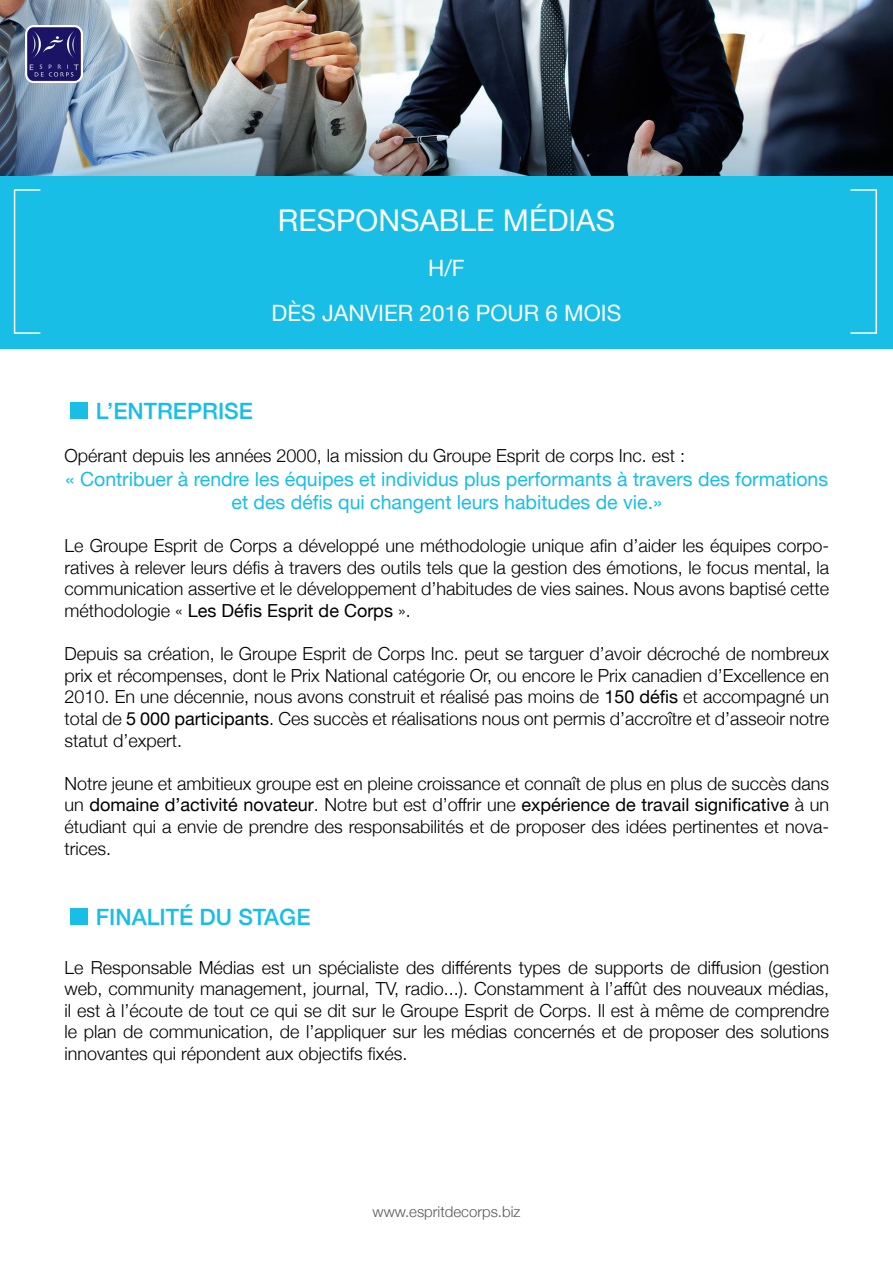
<style>
.page{position:relative;width:893px;height:1263px;background:#fff}
.page>*{position:absolute;margin:0;border:0;box-sizing:border-box;transform-origin:0 0}
.t1{font:30px "Helvetica Neue";color:#fff}
.t2{font:500 22.5px "Helvetica Neue";color:#18bee6}
.t3{font:22.5px "Helvetica Neue";color:#fff}
.t4{font:19.5px/23.4px "Helvetica Neue";color:#18bee6;text-align:center}
.t5{font:300 18px/21.6px "Helvetica Neue";color:#000;text-align:justify}
.t6{font:300 15px "Helvetica Neue";color:#57585a}
.s1{font-weight:400}
</style>
<div class="page">
<img style="left:1px;top:0;width:892px;height:176px">
<div style="left:0;top:176px;width:893px;height:173px;background:#18bee6"></div>
<img style="left:25px;top:25px;width:58px;height:58px">
<div style="left:70px;top:403px;width:18px;height:16px;background:#18bee6"></div>
<div style="left:70px;top:909px;width:18px;height:16px;background:#18bee6"></div>
<div style="left:14px;top:189px;width:27px;height:145px;border:2px solid #fff"></div>
<div style="left:850px;top:189px;width:27px;height:145px;border:2px solid #fff"></div>
<p class="t1" style="left:278px;top:198px;width:339px">RESPONSABLE MÉDIAS</p>
<p class="t3" style="left:428px;top:251px;width:38px">H/F</p>
<p class="t3" style="left:272px;top:296px;width:351px">DÈS JANVIER 2016 POUR 6 MOIS</p>
<p class="t2" style="left:96px;top:393px;width:159px">L’ENTREPRISE</p>
<p class="t5" style="left:65px;top:444px;width:622px">Opérant depuis les années 2000, la mission du Groupe Esprit de corps Inc. est :</p>
<p class="t4" style="left:66px;top:468px;width:764px">« Contribuer à rendre les équipes et individus plus performants à travers des formations et des défis qui changent leurs habitudes de vie.»</p>
<p class="t5" style="left:65px;top:534px;width:766px">Le Groupe Esprit de Corps a développé une méthodologie unique afin d’aider les équipes corpo&shy;ratives à relever leurs défis à travers des outils tels que la gestion des émotions, le focus mental, la communication assertive et le développement d’habitudes de vies saines. Nous avons baptisé cette méthodologie « <span class="s1">Les Défis Esprit de Corps</span> ».</p>
<p class="t5" style="left:65px;top:642px;width:766px">Depuis sa création, le Groupe Esprit de Corps Inc. peut se targuer d’avoir décroché de nombreux prix et récompenses, dont le Prix National catégorie Or, ou encore le Prix canadien d’Excellence en 2010. En une décennie, nous avons construit et réalisé pas moins de <span class="s1">150 défis</span> et accompagné un total de <span class="s1">5 000 participants</span>. Ces succès et réalisations nous ont permis d’accroître et d’asseoir notre statut d’expert.</p>
<p class="t5" style="left:65px;top:772px;width:766px">Notre jeune et ambitieux groupe est en pleine croissance et connaît de plus en plus de succès dans un <span class="s1">domaine d’activité novateur</span>. Notre but est d’offrir une <span class="s1">expérience de travail significative</span> à un étudiant qui a envie de prendre des responsabilités et de proposer des idées pertinentes et nova&shy;trices.</p>
<p class="t2" style="left:96px;top:899px;width:216px">FINALITÉ DU STAGE</p>
<p class="t5" style="left:65px;top:955px;width:766px">Le Responsable Médias est un spécialiste des différents types de supports de diffusion (gestion web, community management, journal, TV, radio...). Constamment à l’affût des nouveaux médias, il est à l’écoute de tout ce qui se dit sur le Groupe Esprit de Corps. Il est à même de comprendre le plan de communication, de l’appliquer sur les médias concernés et de proposer des solutions innovantes qui répondent aux objectifs fixés.</p>
<p class="t6" style="left:373px;top:1200px;width:149px">www.espritdecorps.biz</p>
</div>
